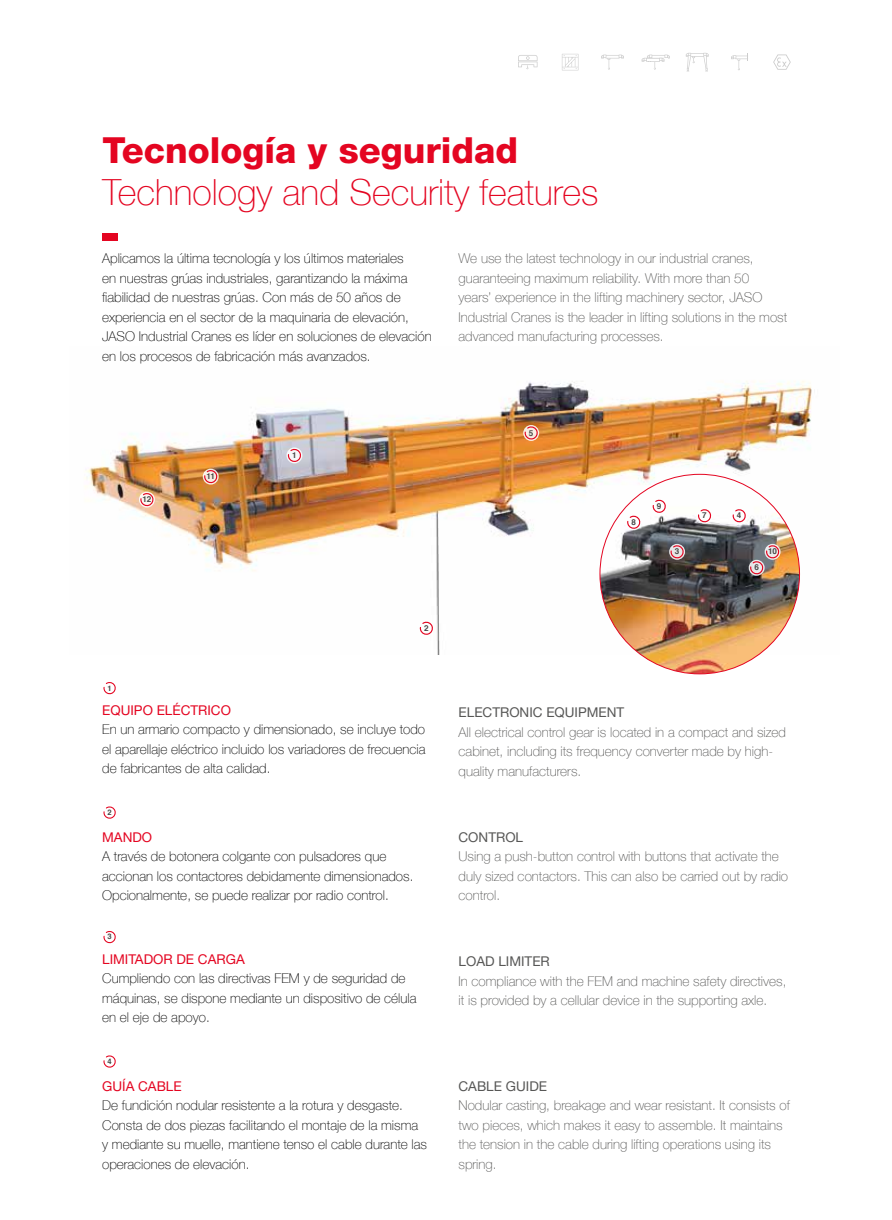
<style>
.page{position:relative;width:892px;height:1220px;background:#fff}
.page>*{position:absolute;margin:0;border:0;box-sizing:border-box;transform-origin:0 0}
.t1{font:100 36px "Helvetica Neue";color:#e40521}
.t2{font:800 36px "Helvetica Neue";color:#e40521}
.t3{font:100 13.5px/19.5px "Helvetica Neue";color:#000}
.t4{font:100 13.5px/19.5px "Helvetica Neue";color:#575756}
.t5{font:13.5px "Helvetica Neue";color:#575756}
.t6{font:13.5px "Helvetica Neue";color:#e40521}
.t7{font:700 8.1px "Helvetica";color:#474746}
.t8{font:700 7.65px "Helvetica";color:#474746}
</style>
<div class="page">
<img style="left:85px;top:381px;width:727px;height:273px">
<svg style="left:286px;top:447px;width:16px;height:16px"></svg>
<svg style="left:287px;top:449px;width:14px;height:13px"></svg>
<svg style="left:523px;top:425px;width:16px;height:16px"></svg>
<svg style="left:524px;top:426px;width:14px;height:14px"></svg>
<svg style="left:139px;top:491px;width:16px;height:16px"></svg>
<svg style="left:140px;top:493px;width:14px;height:13px"></svg>
<svg style="left:203px;top:468px;width:16px;height:16px"></svg>
<svg style="left:204px;top:470px;width:13px;height:13px"></svg>
<div style="left:418px;top:620px;width:16px;height:16px;background:#fff;border-radius:50%"></div>
<svg style="left:419px;top:621px;width:14px;height:14px"></svg>
<div style="left:102px;top:234px;width:16px;height:7px;background:#e40521"></div>
<svg style="left:103px;top:682px;width:13px;height:12px"></svg>
<svg style="left:103px;top:806px;width:13px;height:13px"></svg>
<svg style="left:103px;top:931px;width:13px;height:12px"></svg>
<svg style="left:103px;top:1055px;width:13px;height:12px"></svg>
<svg style="left:518px;top:55px;width:19px;height:14px"></svg>
<svg style="left:562px;top:54px;width:16px;height:16px"></svg>
<svg style="left:773px;top:54px;width:17px;height:16px"></svg>
<svg style="left:685px;top:53px;width:23px;height:18px"></svg>
<svg style="left:601px;top:55px;width:23px;height:15px"></svg>
<svg style="left:641px;top:55px;width:29px;height:15px"></svg>
<svg style="left:731px;top:54px;width:17px;height:16px"></svg>
<img style="left:600px;top:474px;width:199px;height:200px;border-radius:100px">
<div style="left:625px;top:514px;width:16px;height:16px;background:#fff;border-radius:50%"></div>
<svg style="left:627px;top:515px;width:13px;height:14px"></svg>
<div style="left:651px;top:498px;width:16px;height:16px;background:#fff;border-radius:50%"></div>
<svg style="left:652px;top:499px;width:14px;height:14px"></svg>
<svg style="left:696px;top:508px;width:16px;height:16px"></svg>
<svg style="left:697px;top:509px;width:14px;height:13px"></svg>
<svg style="left:731px;top:508px;width:16px;height:16px"></svg>
<svg style="left:732px;top:509px;width:14px;height:13px"></svg>
<svg style="left:669px;top:544px;width:16px;height:16px"></svg>
<svg style="left:670px;top:545px;width:14px;height:13px"></svg>
<svg style="left:764px;top:544px;width:16px;height:16px"></svg>
<svg style="left:748px;top:560px;width:16px;height:16px"></svg>
<svg style="left:749px;top:545px;width:30px;height:29px"></svg>
<h1 class="t2" style="left:103px;top:128px;width:417px">Tecnología y seguridad</h1>
<h1 class="t1" style="left:103px;top:170px;width:497px">Technology and Security features</h1>
<p class="t3" style="left:102px;top:248px;width:331px">Aplicamos la última tecnología y los últimos materiales<br>en nuestras grúas industriales, garantizando la máxima fiabilidad de nuestras grúas. Con más de 50 años de experiencia en el sector de la maquinaria de elevación, JASO Industrial Cranes es líder en soluciones de elevación en los procesos de fabricación más avanzados.</p>
<p class="t4" style="left:458px;top:248px;width:330px">We use the latest technology in our industrial cranes, guaranteeing maximum reliability. With more than 50<br>years’ experience in the lifting machinery sector, JASO Industrial Cranes is the leader in lifting solutions in the most advanced manufacturing processes.</p>
<p class="t7" style="left:142px;top:496px;width:11px">12</p>
<p class="t7" style="left:206px;top:473px;width:10px">11</p>
<p class="t7" style="left:292px;top:452px;width:6px">1</p>
<p class="t7" style="left:424px;top:624px;width:6px">2</p>
<p class="t8" style="left:107px;top:684px;width:6px">1</p>
<p class="t6" style="left:102px;top:702px;width:130px">EQUIPO ELÉCTRICO</p>
<p class="t3" style="left:102px;top:719px;width:325px;text-align:justify">En un armario compacto y dimensionado, se incluye todo el aparellaje eléctrico incluido los variadores de frecuencia de fabricantes de alta calidad.</p>
<p class="t8" style="left:107px;top:809px;width:6px">2</p>
<p class="t6" style="left:102px;top:829px;width:52px">MANDO</p>
<p class="t3" style="left:102px;top:846px;width:313px">A través de botonera colgante con pulsadores que accionan los contactores debidamente dimensionados.<br>Opcionalmente, se puede realizar por radio control.</p>
<p class="t8" style="left:107px;top:933px;width:6px">3</p>
<p class="t6" style="left:102px;top:951px;width:144px">LIMITADOR DE CARGA</p>
<p class="t3" style="left:102px;top:968px;width:316px">Cumpliendo con las directivas FEM y de seguridad de máquinas, se dispone mediante un dispositivo de célula en el eje de apoyo.</p>
<p class="t8" style="left:107px;top:1058px;width:6px">4</p>
<p class="t6" style="left:102px;top:1077px;width:81px">GUÍA CABLE</p>
<p class="t3" style="left:102px;top:1095px;width:326px">De fundición nodular resistente a la rotura y desgaste.<br>Consta de dos piezas facilitando el montaje de la misma y mediante su muelle, mantiene tenso el cable durante las operaciones de elevación.</p>
<p class="t7" style="left:529px;top:429px;width:6px">5</p>
<p class="t7" style="left:631px;top:518px;width:6px">8</p>
<p class="t7" style="left:657px;top:502px;width:6px">9</p>
<p class="t7" style="left:702px;top:512px;width:6px">7</p>
<p class="t7" style="left:737px;top:512px;width:6px">4</p>
<p class="t7" style="left:675px;top:548px;width:6px">3</p>
<p class="t7" style="left:768px;top:548px;width:11px">10</p>
<p class="t7" style="left:754px;top:564px;width:6px">6</p>
<p class="t5" style="left:458px;top:704px;width:167px">ELECTRONIC EQUIPMENT</p>
<p class="t4" style="left:458px;top:722px;width:329px">All electrical control gear is located in a compact and sized cabinet, including its frequency converter made by high&shy;quality manufacturers.</p>
<p class="t5" style="left:458px;top:829px;width:66px">CONTROL</p>
<p class="t4" style="left:458px;top:846px;width:331px">Using a push-button control with buttons that activate the duly sized contactors. This can also be carried out by radio control.</p>
<p class="t5" style="left:458px;top:953px;width:93px">LOAD LIMITER</p>
<p class="t4" style="left:458px;top:970px;width:329px">In compliance with the FEM and machine safety directives, it is provided by a cellular device in the supporting axle.</p>
<p class="t5" style="left:458px;top:1077px;width:90px">CABLE GUIDE</p>
<p class="t4" style="left:458px;top:1095px;width:333px">Nodular casting, breakage and wear resistant. It consists of two pieces, which makes it easy to assemble. It maintains the tension in the cable during lifting operations using its spring.</p>
</div>
